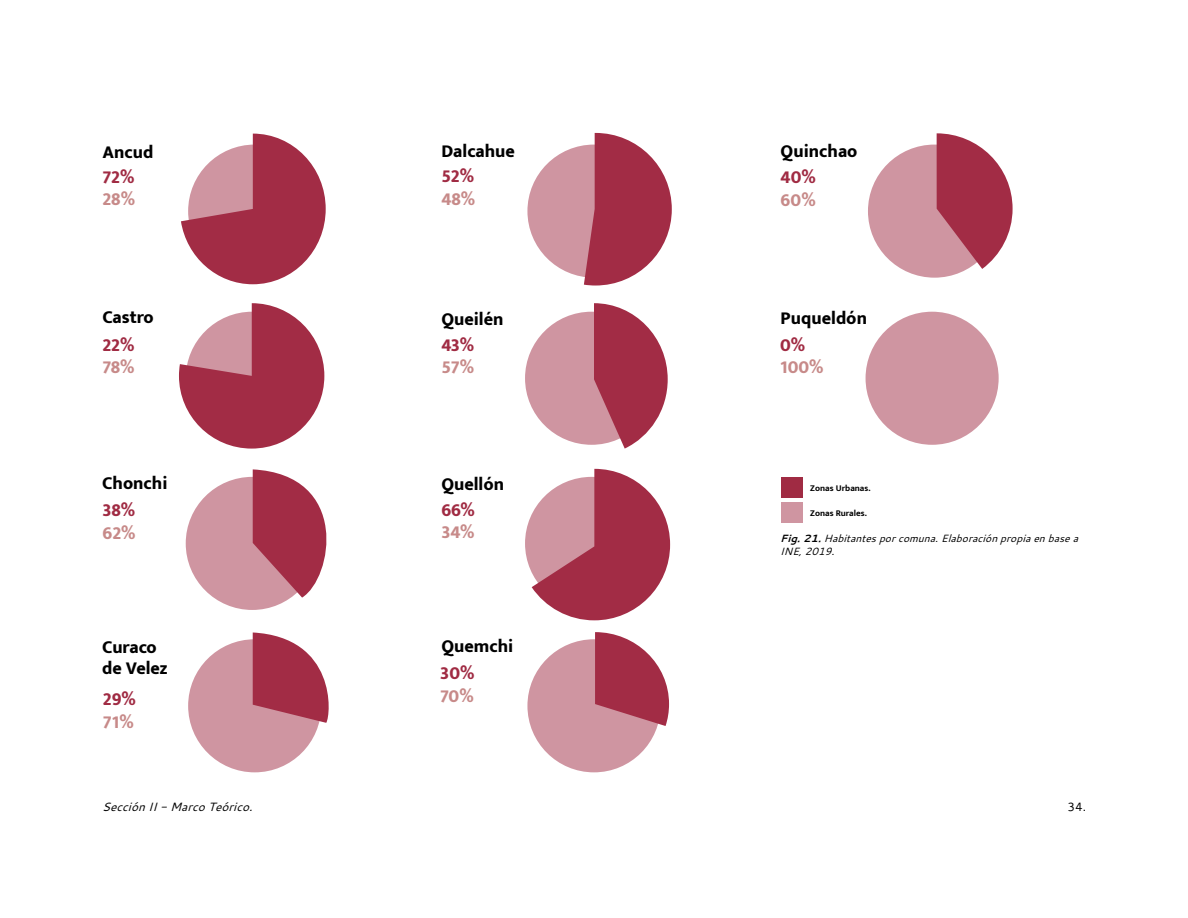
<style>
.page{position:relative;width:1188px;height:918px;background:#fff}
.page>*{position:absolute;margin:0;border:0;box-sizing:border-box;transform-origin:0 0}
.t1{font:800 18px/21.6px "Mukta";color:#000}
.t2{font:800 18px "Mukta";color:#c78a89}
.t3{font:800 18px "Mukta";color:#a02b43}
.t4{font:italic 12px "Cantarell";color:#000}
.t5{font:12px "Cantarell";color:#000}
.t6{font:italic 10.5px/12.6px "Cantarell";color:#000}
.t7{font:700 9px "Mukta";color:#000}
.s1{font-weight:700}
</style>
<div class="page">
<div style="left:781px;top:477px;width:21px;height:21px;background:#a02b43"></div>
<div style="left:781px;top:502px;width:21px;height:21px;background:#cf95a1"></div>
<div style="left:186px;top:477px;width:133px;height:133px;background:#cf95a1;border-radius:50%"></div>
<div style="left:188px;top:639px;width:133px;height:133px;background:#cf95a1;border-radius:50%"></div>
<div style="left:527px;top:145px;width:134px;height:133px;background:#cf95a1;border-radius:50%"></div>
<div style="left:525px;top:312px;width:133px;height:133px;background:#cf95a1;border-radius:50%"></div>
<div style="left:527px;top:639px;width:134px;height:133px;background:#cf95a1;border-radius:50%"></div>
<div style="left:868px;top:145px;width:133px;height:133px;background:#cf95a1;border-radius:50%"></div>
<div style="left:866px;top:312px;width:133px;height:133px;background:#cf95a1;border-radius:50%"></div>
<svg style="left:179px;top:303px;width:145px;height:146px"></svg>
<svg style="left:181px;top:134px;width:145px;height:150px"></svg>
<svg style="left:253px;top:469px;width:74px;height:129px"></svg>
<svg style="left:253px;top:632px;width:76px;height:91px"></svg>
<svg style="left:584px;top:133px;width:88px;height:153px"></svg>
<svg style="left:594px;top:303px;width:74px;height:146px"></svg>
<svg style="left:532px;top:469px;width:138px;height:151px"></svg>
<svg style="left:595px;top:632px;width:74px;height:94px"></svg>
<svg style="left:937px;top:133px;width:76px;height:136px"></svg>
<p class="t1" style="left:102px;top:141px;width:53px">Ancud</p>
<p class="t1" style="left:441px;top:140px;width:75px">Dalcahue</p>
<p class="t3" style="left:102px;top:166px;width:34px">72%</p>
<p class="t2" style="left:102px;top:189px;width:34px">28%</p>
<p class="t3" style="left:441px;top:165px;width:34px">52%</p>
<p class="t2" style="left:441px;top:188px;width:36px">48%</p>
<p class="t1" style="left:102px;top:306px;width:53px">Castro</p>
<p class="t1" style="left:441px;top:308px;width:64px">Queilén</p>
<p class="t3" style="left:102px;top:334px;width:34px">22%</p>
<p class="t2" style="left:102px;top:356px;width:34px">78%</p>
<p class="t3" style="left:441px;top:334px;width:34px">43%</p>
<p class="t2" style="left:441px;top:356px;width:34px">57%</p>
<p class="t1" style="left:102px;top:472px;width:67px">Chonchi</p>
<p class="t1" style="left:441px;top:473px;width:64px">Quellón</p>
<p class="t3" style="left:102px;top:499px;width:34px">38%</p>
<p class="t2" style="left:102px;top:522px;width:35px">62%</p>
<p class="t3" style="left:441px;top:499px;width:35px">66%</p>
<p class="t2" style="left:441px;top:522px;width:35px">34%</p>
<p class="t1" style="left:102px;top:636px;width:67px">Curaco de Velez</p>
<p class="t1" style="left:441px;top:635px;width:74px">Quemchi</p>
<p class="t3" style="left:440px;top:663px;width:36px">30%</p>
<p class="t3" style="left:103px;top:688px;width:35px">29%</p>
<p class="t2" style="left:440px;top:685px;width:35px">70%</p>
<p class="t2" style="left:103px;top:711px;width:32px">71%</p>
<p class="t1" style="left:781px;top:140px;width:78px">Quinchao</p>
<p class="t3" style="left:781px;top:166px;width:37px">40%</p>
<p class="t2" style="left:781px;top:189px;width:37px">60%</p>
<p class="t1" style="left:781px;top:307px;width:88px">Puqueldón</p>
<p class="t3" style="left:780px;top:334px;width:27px">0%</p>
<p class="t2" style="left:780px;top:356px;width:45px">100%</p>
<p class="t7" style="left:810px;top:483px;width:62px">Zonas Urbanas.</p>
<p class="t7" style="left:810px;top:507px;width:58px">Zonas Rurales.</p>
<p class="t6" style="left:780px;top:532px;width:300px"><span class="s1">Fig. 21.</span> Habitantes por comuna. Elaboración propia en base a<br>INE, 2019.</p>
<p class="t4" style="left:102px;top:799px;width:152px">Sección II - Marco Teórico.</p>
<p class="t5" style="left:1068px;top:799px;width:20px">34.</p>
</div>
